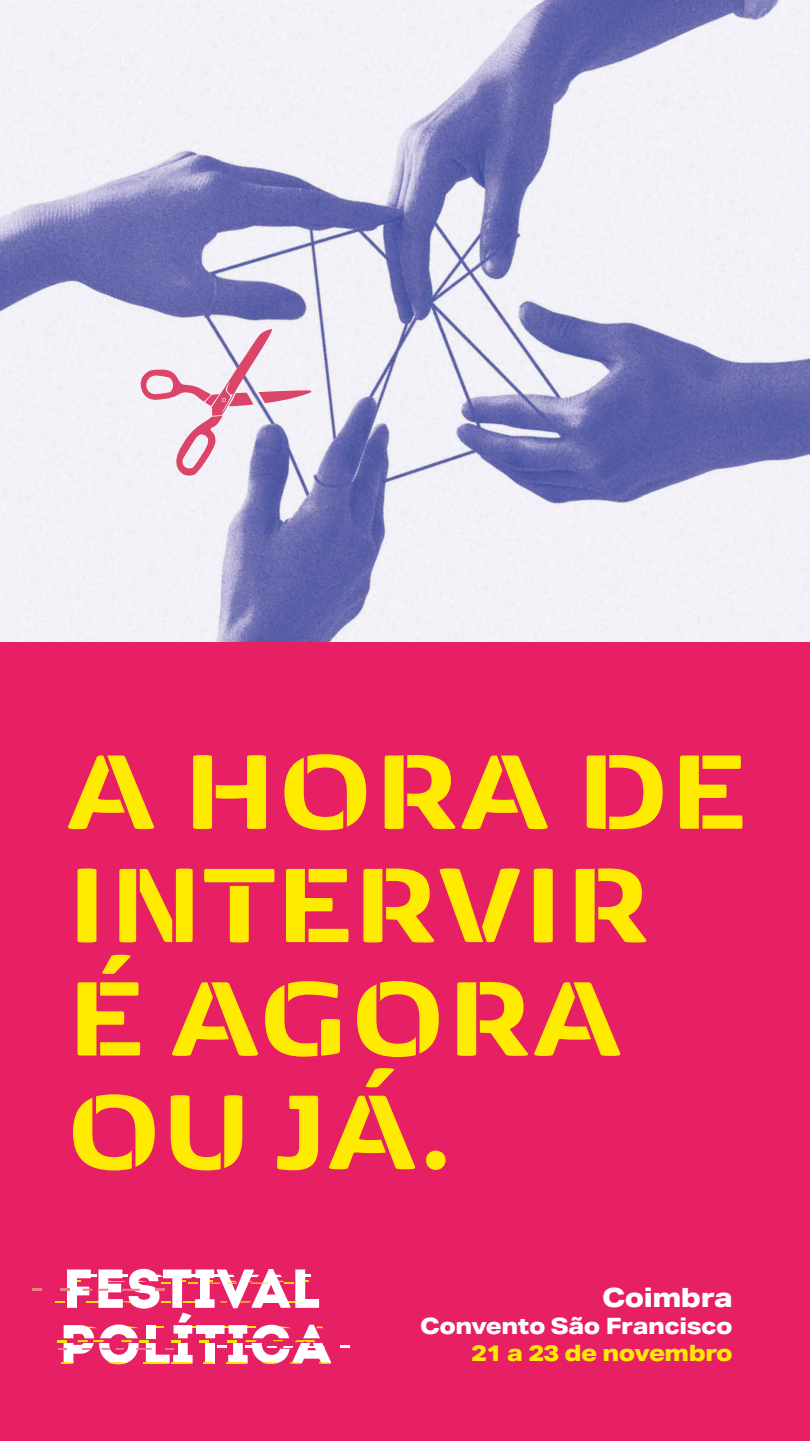
<style>
.page{position:relative;width:810px;height:1441px;background:#fff}
.page>*{position:absolute;margin:0;border:0;box-sizing:border-box;transform-origin:0 0}
.t1{font:800 124.57px/113.4px "Kobenhavn Sans Stencil";color:#ffeb00}
.t2{font:800 26.55px "Aktiv Grotesk Ex";letter-spacing:-.02em;color:#fff}
.t3{font:800 22.5px "Aktiv Grotesk Ex";letter-spacing:-.02em;color:#fff}
.t4{font:800 22.5px "Aktiv Grotesk Ex";letter-spacing:-.02em;color:#ffea00}
</style>
<div class="page">
<img style="left:0;top:0;width:810px;height:642px">
<svg style="left:140px;top:329px;width:172px;height:147px"></svg>
<div style="left:0;top:642px;width:810px;height:799px;background:#e72065"></div>
<svg style="left:340px;top:1346px;width:10px;height:2px"></svg>
<svg style="left:33px;top:1289px;width:9px;height:2px"></svg>
<svg style="left:55px;top:1268px;width:276px;height:97px"></svg>
<p class="t1" style="left:66px;top:724px;width:682px">A HORA DE<br>INTERVIR<br>É AGORA<br>OU JÁ.</p>
<p class="t2" style="left:602px;top:1282px;width:132px">Coimbra</p>
<p class="t3" style="left:420px;top:1313px;width:314px">Convento São Francisco</p>
<p class="t4" style="left:471px;top:1340px;width:263px">21 a 23 de novembro</p>
</div>
